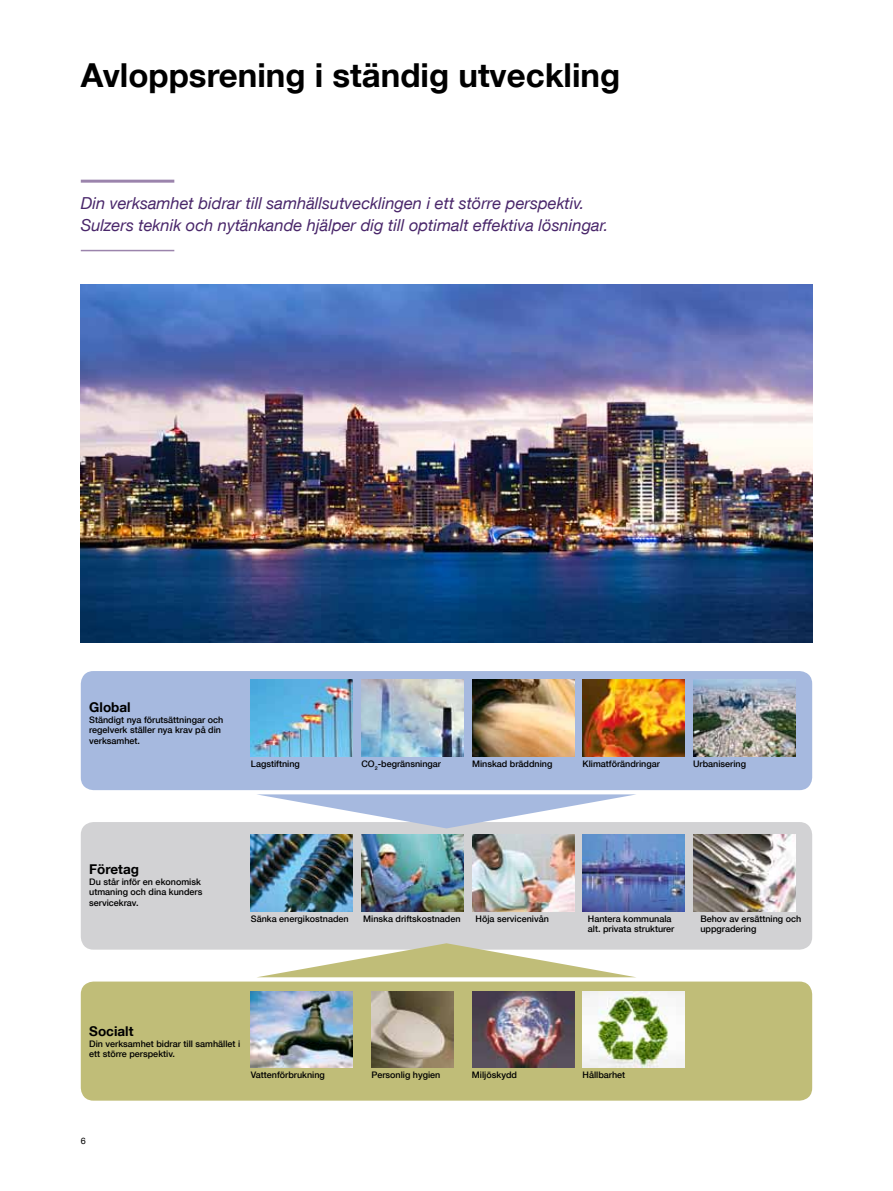
<style>
.page{position:relative;width:893px;height:1191px;background:#fff}
.page>*{position:absolute;margin:0;border:0;box-sizing:border-box;transform-origin:0 0}
.t1{font:700 33px "Helvetica Neue LT Com";color:#000}
.t2{font:italic 16.5px/22.5px "Helvetica Neue LT Com";color:#49266a}
.t3{font:700 13.5px "Helvetica Neue LT Com";color:#000}
.t4{font:500 9px/10.5px "Helvetica Neue LT Com";color:#000}
.t5{font:9px "Helvetica Neue LT Com";color:#000}
</style>
<div class="page">
<img style="left:81px;top:285px;width:731px;height:357px">
<hr style="left:81px;top:180px;width:93px;height:3px;background:#9b84ac">
<hr style="left:81px;top:250px;width:93px;height:1px;background:#9b84ac">
<div style="left:81px;top:822px;width:731px;height:127px;background:#d2d2d4;border-radius:13px"></div>
<svg style="left:257px;top:794px;width:379px;height:34px"></svg>
<div style="left:81px;top:671px;width:731px;height:119px;background:#a6b9df;border-radius:13px"></div>
<svg style="left:256px;top:943px;width:381px;height:34px"></svg>
<div style="left:81px;top:981px;width:731px;height:119px;background:#c0bd78;border-radius:13px"></div>
<img style="left:361px;top:679px;width:102px;height:77px">
<img style="left:361px;top:834px;width:102px;height:77px">
<img style="left:371px;top:991px;width:83px;height:76px">
<img style="left:472px;top:679px;width:102px;height:77px">
<img style="left:472px;top:834px;width:102px;height:77px">
<img style="left:472px;top:991px;width:102px;height:76px">
<img style="left:583px;top:679px;width:102px;height:77px">
<img style="left:583px;top:834px;width:102px;height:77px">
<img style="left:583px;top:991px;width:102px;height:76px">
<img style="left:693px;top:679px;width:102px;height:77px">
<img style="left:693px;top:834px;width:102px;height:77px">
<img style="left:251px;top:679px;width:102px;height:77px">
<img style="left:251px;top:834px;width:102px;height:77px">
<img style="left:251px;top:991px;width:102px;height:76px">
<h1 class="t1" style="left:81px;top:55px;width:541px">Avloppsrening i ständig utveckling</h1>
<h2 class="t2" style="left:81px;top:191px;width:529px">Din verksamhet bidrar till samhällsutvecklingen i ett större perspektiv.<br>Sulzers teknik och nytänkande hjälper dig till optimalt effektiva lösningar.</h2>
<h3 class="t3" style="left:89px;top:698px;width:43px">Global</h3>
<p class="t4" style="left:89px;top:714px;width:136px">Ständigt nya förutsättningar och regelverk ställer nya krav på din verksamhet.</p>
<p class="t4" style="left:251px;top:758px;width:51px">Lagstiftning</p>
<p class="t4" style="left:361px;top:758px;width:81px">CO<sub>2</sub>-begränsningar</p>
<p class="t4" style="left:472px;top:758px;width:82px">Minskad bräddning</p>
<p class="t4" style="left:583px;top:758px;width:79px">Klimatförändringar</p>
<p class="t4" style="left:693px;top:758px;width:55px">Urbanisering</p>
<h3 class="t3" style="left:89px;top:860px;width:51px">Företag</h3>
<p class="t4" style="left:89px;top:876px;width:115px">Du står inför en ekonomisk utmaning och dina kunders servicekrav.</p>
<p class="t4" style="left:251px;top:913px;width:99px">Sänka energikostnaden</p>
<p class="t4" style="left:363px;top:913px;width:99px">Minska driftskostnaden</p>
<p class="t4" style="left:476px;top:913px;width:75px">Höja servicenivån</p>
<p class="t4" style="left:588px;top:913px;width:88px">Hantera kommunala alt. privata strukturer</p>
<p class="t4" style="left:700px;top:913px;width:102px">Behov av ersättning och uppgradering</p>
<h3 class="t3" style="left:89px;top:1022px;width:46px">Socialt</h3>
<p class="t4" style="left:89px;top:1038px;width:152px">Din verksamhet bidrar till samhället i ett större perspektiv.</p>
<p class="t4" style="left:251px;top:1069px;width:76px">Vattenförbrukning</p>
<p class="t4" style="left:371px;top:1069px;width:71px">Personlig hygien</p>
<p class="t4" style="left:472px;top:1069px;width:47px">Miljöskydd</p>
<p class="t4" style="left:582px;top:1069px;width:44px">Hållbarhet</p>
<p class="t5" style="left:81px;top:1135px;width:7px">6</p>
</div>
